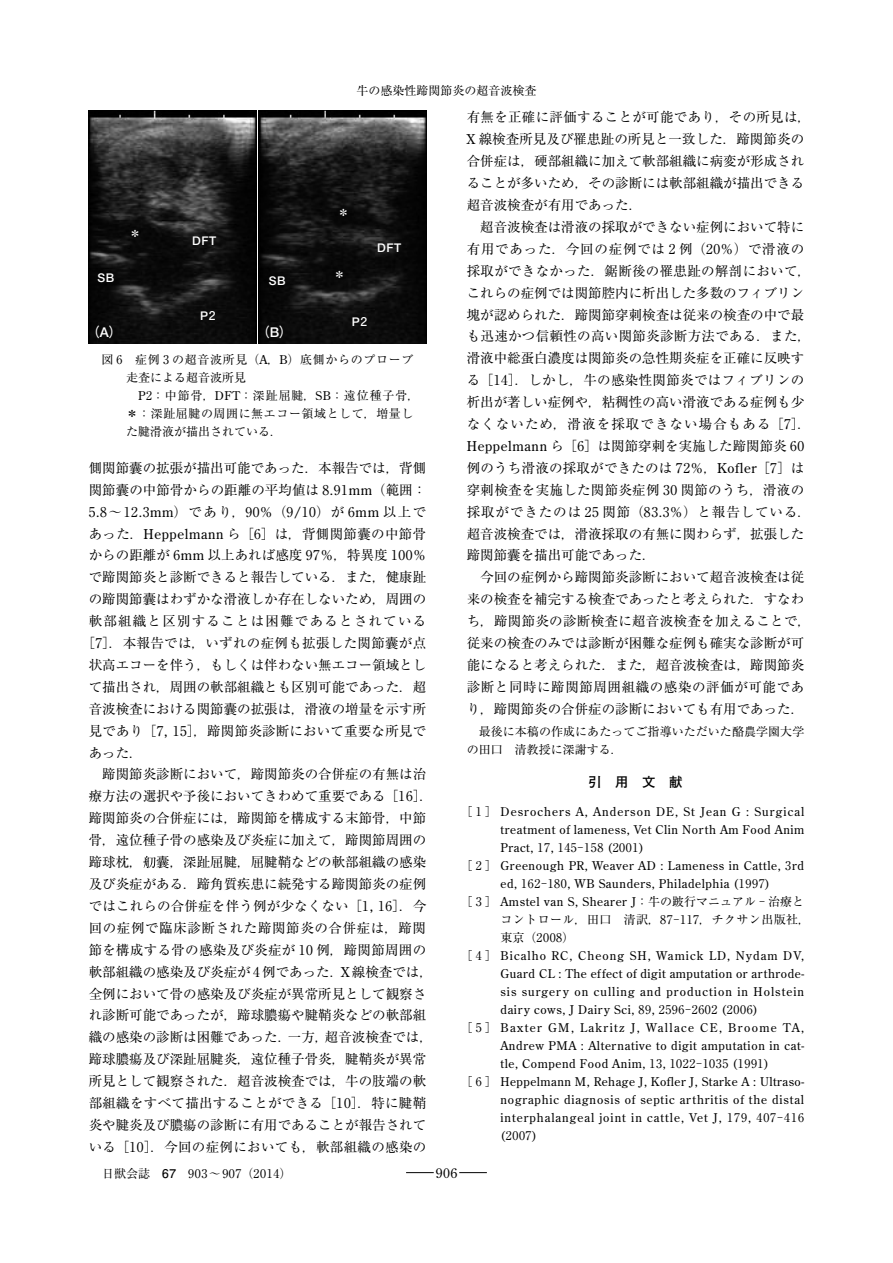
<style>
.page{position:relative;width:893px;height:1263px;background:#fff}
.page>*{position:absolute;margin:0;border:0;box-sizing:border-box;transform-origin:0 0}
.t1{font:13.5px/21.9px "Ryumin Pr 6";color:#000}
.t2{font:13.5px "Ryumin Pr 6";letter-spacing:.025em;color:#000}
.t3{font:13.5px "Ryumin Pr 6";letter-spacing:.02em;color:#000}
.t4{font:13.5px "Ryumin Pr 6";letter-spacing:.11em;color:#000}
.t5{font:13.5px "Ryumin Pr 6";letter-spacing:.045em;color:#000}
.t6{font:13.5px "Ryumin Pr 6";letter-spacing:.09em;color:#000}
.t7{font:700 13.5px "Futo Go B101 Pr 6";color:#000}
.t8{font:700 13.5px "Futo Go B101 Pr 6";color:#fff}
.t9{font:13.5px "Century Old Style";color:#000}
.t10{font:12px/18px "Century Old Style";letter-spacing:.05em;color:#000;text-align:right}
.t11{font:12px/18px "Ryumin Pr 6";letter-spacing:.035em;color:#000}
.t12{font:12px "Century Old Style";letter-spacing:.07em;color:#000}
.t13{font:12px "Century Old Style";letter-spacing:.08em;color:#000}
.t14{font:12px "Century Old Style";letter-spacing:.085em;color:#000}
.t15{font:12px/18px "Ryumin Pr 6";letter-spacing:.005em;color:#000}
.t16{font:12px "Century Old Style";letter-spacing:.115em;color:#000}
.t17{font:12px "Century Old Style";letter-spacing:.09em;color:#000}
.t18{font:12px/18px "Ryumin Pr 6";letter-spacing:.055em;color:#000}
.t19{font:12px "Ryumin Pr 6";color:#000}
.t20{font:500 12px "Helvetica Neue";letter-spacing:.05em;color:#fff}
.t21{font:12px "Ryumin Pr 6";color:#fff}
.s1{font-family:"Futo Go B101 Pr 6";font-weight:700}
.s2{font-family:"Helvetica Neue";font-weight:500}
.s3{font-family:"Century Old Style"}
.s4{font-family:"Ryumin Pr 6"}
</style>
<div class="page">
<svg style="left:406px;top:1172px;width:28px;height:1px"></svg>
<svg style="left:459px;top:1172px;width:28px;height:1px"></svg>
<svg style="left:143px;top:856px;width:13px;height:12px"></svg>
<img style="left:89px;top:111px;width:168px;height:232px">
<img style="left:259px;top:111px;width:167px;height:232px">
<p class="t19" style="left:356px;top:81px;width:181px">牛の感染性蹄関節炎の超音波検査</p>
<p class="t20" style="left:97px;top:270px;width:18px">SB</p>
<p class="t21" style="left:129px;top:224px;width:13px">＊</p>
<p class="t20" style="left:192px;top:234px;width:26px">DFT</p>
<p class="t20" style="left:200px;top:308px;width:17px">P<span class="s1">2</span></p>
<p class="t20" style="left:269px;top:273px;width:18px">SB</p>
<p class="t8" style="left:86px;top:321px;width:38px">（<span class="s2">A</span>）</p>
<p class="t8" style="left:256px;top:321px;width:38px">（<span class="s2">B</span>）</p>
<p class="t21" style="left:337px;top:203px;width:13px">＊</p>
<p class="t21" style="left:333px;top:265px;width:13px">＊</p>
<p class="t20" style="left:377px;top:241px;width:26px">DFT</p>
<p class="t20" style="left:352px;top:314px;width:17px">P<span class="s1">2</span></p>
<p class="t18" style="left:126px;top:349px;width:289px;text-indent:-25px">図 6　症例 3 の超音波所見（<span class="s3">A</span>，<span class="s3">B</span>）底側からのプローブ走査による超音波所見</p>
<p class="t11" style="left:126px;top:385px;width:295px;text-indent:12px"><span class="s3">P</span>2：中節骨，<span class="s3">DFT</span>：深趾屈腱，<span class="s3">SB</span>：遠位種子骨，＊：深趾屈腱の周囲に無エコー領域として，増量した腱滑液が描出されている．</p>
<p class="t1" style="left:89px;top:456px;width:339px">側関節囊の拡張が描出可能であった．本報告では，背側</p>
<p class="t1" style="left:89px;top:478px;width:339px">関節囊の中節骨からの距離の平均値は 8<span class="s3">.</span>91<span class="s3">mm</span>（範囲：</p>
<p class="t4" style="left:89px;top:501px;width:339px">5<span class="s3">.</span>8～12<span class="s3">.</span>3<span class="s3">mm</span>）であり，90％（9<span class="s3">/</span>10）が 6<span class="s3">mm</span> 以上で</p>
<p class="t2" style="left:89px;top:523px;width:339px">あった．<span class="s3">Heppelmann</span> ら［6］は，背側関節囊の中節骨</p>
<p class="t1" style="left:89px;top:544px;width:339px">からの距離が 6<span class="s3">mm</span> 以上あれば感度 97％，特異度 100％</p>
<p class="t1" style="left:89px;top:566px;width:339px">で蹄関節炎と診断できると報告している．また，健康趾</p>
<p class="t1" style="left:89px;top:587px;width:339px">の蹄関節囊はわずかな滑液しか存在しないため，周囲の</p>
<p class="t6" style="left:89px;top:610px;width:339px">軟部組織と区別することは困難であるとされている</p>
<p class="t2" style="left:82px;top:632px;width:346px">［7］．本報告では，いずれの症例も拡張した関節囊が点</p>
<p class="t1" style="left:89px;top:653px;width:339px">状高エコーを伴う，もしくは伴わない無エコー領域とし</p>
<p class="t1" style="left:89px;top:675px;width:339px">て描出され，周囲の軟部組織とも区別可能であった．超</p>
<p class="t1" style="left:89px;top:697px;width:339px">音波検査における関節囊の拡張は，滑液の増量を示す所</p>
<p class="t1" style="left:89px;top:719px;width:339px">見であり［7<span class="s3">,</span> 15］，蹄関節炎診断において重要な所見で</p>
<p class="t1" style="left:89px;top:741px;width:56px">あった．</p>
<p class="t1" style="left:102px;top:763px;width:326px">蹄関節炎診断において，蹄関節炎の合併症の有無は治</p>
<p class="t1" style="left:89px;top:785px;width:346px">療方法の選択や予後においてきわめて重要である［16］．</p>
<p class="t1" style="left:89px;top:806px;width:339px">蹄関節炎の合併症には，蹄関節を構成する末節骨，中節</p>
<p class="t1" style="left:89px;top:828px;width:339px">骨，遠位種子骨の感染及び炎症に加えて，蹄関節周囲の</p>
<p class="t1" style="left:89px;top:850px;width:339px">蹄球枕， 囊，深趾屈腱，屈腱鞘などの軟部組織の感染</p>
<p class="t1" style="left:89px;top:872px;width:339px">及び炎症がある．蹄角質疾患に続発する蹄関節炎の症例</p>
<p class="t1" style="left:89px;top:894px;width:339px">ではこれらの合併症を伴う例が少なくない［1<span class="s3">,</span> 16］．今</p>
<p class="t5" style="left:89px;top:917px;width:339px">回の症例で臨床診断された蹄関節炎の合併症は，蹄関</p>
<p class="t3" style="left:89px;top:939px;width:339px">節を構成する骨の感染及び炎症が 10 例，蹄関節周囲の</p>
<p class="t1" style="left:89px;top:960px;width:346px">軟部組織の感染及び炎症が 4 例であった．<span class="s3">X</span> 線検査では，</p>
<p class="t1" style="left:89px;top:982px;width:339px">全例において骨の感染及び炎症が異常所見として観察さ</p>
<p class="t1" style="left:89px;top:1004px;width:339px">れ診断可能であったが，蹄球膿瘍や腱鞘炎などの軟部組</p>
<p class="t1" style="left:89px;top:1025px;width:346px">織の感染の診断は困難であった．一方，超音波検査では，</p>
<p class="t1" style="left:89px;top:1047px;width:339px">蹄球膿瘍及び深趾屈腱炎，遠位種子骨炎，腱鞘炎が異常</p>
<p class="t1" style="left:89px;top:1069px;width:339px">所見として観察された．超音波検査では，牛の肢端の軟</p>
<p class="t3" style="left:89px;top:1092px;width:339px">部組織をすべて描出することができる［10］．特に腱鞘</p>
<p class="t1" style="left:89px;top:1113px;width:339px">炎や腱炎及び膿瘍の診断に有用であることが報告されて</p>
<p class="t2" style="left:89px;top:1136px;width:339px">いる［10］．今回の症例においても，軟部組織の感染の</p>
<p class="t11" style="left:102px;top:1164px;width:191px">日獣会誌　<span class="s1">67</span>　903～907（2014）</p>
<p class="t1" style="left:467px;top:106px;width:346px">有無を正確に評価することが可能であり，その所見は，<br><span class="s3">X</span> 線検査所見及び罹患趾の所見と一致した．蹄関節炎の合併症は，硬部組織に加えて軟部組織に病変が形成されることが多いため，その診断には軟部組織が描出できる超音波検査が有用であった．</p>
<p class="t1" style="left:467px;top:215px;width:346px;text-indent:14px">超音波検査は滑液の採取ができない症例において特に有用であった．今回の症例では 2 例（20％）で滑液の採取ができなかった．鋸断後の罹患趾の解剖において，これらの症例では関節腔内に析出した多数のフィブリン塊が認められた．蹄関節穿刺検査は従来の検査の中で最も迅速かつ信頼性の高い関節炎診断方法である．また，滑液中総蛋白濃度は関節炎の急性期炎症を正確に反映する［14］．しかし，牛の感染性関節炎ではフィブリンの析出が著しい症例や，粘稠性の高い滑液である症例も少なくないため，滑液を採取できない場合もある［7］．<br><span class="s3">Heppelmann</span> ら［6］は関節穿刺を実施した蹄関節炎 60例のうち滑液の採取ができたのは 72％，<span class="s3">Kofler</span>［7］は穿刺検査を実施した関節炎症例 30 関節のうち，滑液の採取ができたのは 25 関節（83<span class="s3">.</span>3％）と報告している．超音波検査では，滑液採取の有無に関わらず，拡張した蹄関節囊を描出可能であった．</p>
<p class="t1" style="left:467px;top:566px;width:346px;text-align:center">今回の症例から蹄関節炎診断において超音波検査は従<br>来の検査を補完する検査であったと考えられた．すなわち，蹄関節炎の診断検査に超音波検査を加えることで，従来の検査のみでは診断が困難な症例も確実な診断が可能になると考えられた．また，超音波検査は，蹄関節炎診断と同時に蹄関節周囲組織の感染の評価が可能であり，蹄関節炎の合併症の診断においても有用であった．</p>
<p class="t15" style="left:467px;top:722px;width:339px;text-indent:12px">最後に本稿の作成にあたってご指導いただいた酪農学園大学の田口　清教授に深謝する．</p>
<p class="t7" style="left:588px;top:771px;width:96px">引　用　文　献</p>
<p class="t10" style="left:461px;top:802px;width:345px"><span class="s4">［ 1 ］</span> Desrochers A, Anderson DE, St Jean G : Surgical treatment of lameness, Vet Clin North Am Food Anim</p>
<p class="t11" style="left:500px;top:837px;width:145px"><span class="s3">Pract,</span> 17<span class="s3">,</span> 145-158 <span class="s3">(</span>2001<span class="s3">)</span></p>
<p class="t10" style="left:461px;top:856px;width:345px;text-align:center"><span class="s4">［ 2 ］</span> Greenough PR, Weaver AD : Lameness in Cattle, <span class="s4">3</span>rd ed, <span class="s4">162-180</span>, WB Saunders, Philadelphia (<span class="s4">1997</span>)<br><span class="s4">［ 3 ］</span> Amstel van S, Shearer J<span class="s4">：牛の跛行マニュアル - 治療と</span></p>
<p class="t11" style="left:500px;top:909px;width:311px">コントロール，田口　清訳，87-117，チクサン出版社，東京（2008）</p>
<p class="t17" style="left:461px;top:947px;width:345px"><span class="s4">［ 4 ］</span> Bicalho RC, Cheong SH, Wamick LD, Nydam DV,</p>
<p class="t10" style="left:500px;top:964px;width:305px">Guard CL : The effect of digit amputation or arthrode-</p>
<p class="t14" style="left:500px;top:983px;width:305px">sis surgery on culling and production in Holstein</p>
<p class="t10" style="left:500px;top:1000px;width:259px">dairy cows, J Dairy Sci, <span class="s4">89</span>, <span class="s4">2596-2602</span> (<span class="s4">2006</span>)</p>
<p class="t16" style="left:461px;top:1019px;width:345px"><span class="s4">［5］</span> Baxter GM, Lakritz J, Wallace CE, Broome TA,</p>
<p class="t10" style="left:500px;top:1036px;width:305px">Andrew PMA : Alternative to digit amputation in cat-</p>
<p class="t10" style="left:500px;top:1054px;width:270px">tle, Compend Food Anim, <span class="s4">13</span>, <span class="s4">1022-1035</span> (<span class="s4">1991</span>)</p>
<p class="t10" style="left:461px;top:1072px;width:345px"><span class="s4">［ 6 ］</span> Heppelmann M, Rehage J, Kofler J, Starke A : Ultraso-</p>
<p class="t12" style="left:500px;top:1091px;width:305px">nographic diagnosis of septic arthritis of the distal</p>
<p class="t13" style="left:500px;top:1109px;width:305px">interphalangeal joint in cattle, Vet J, <span class="s4">179</span>, <span class="s4">407-416</span></p>
<p class="t11" style="left:500px;top:1125px;width:38px"><span class="s3">(</span>2007<span class="s3">)</span></p>
<p class="t9" style="left:436px;top:1164px;width:23px">906</p>
</div>
